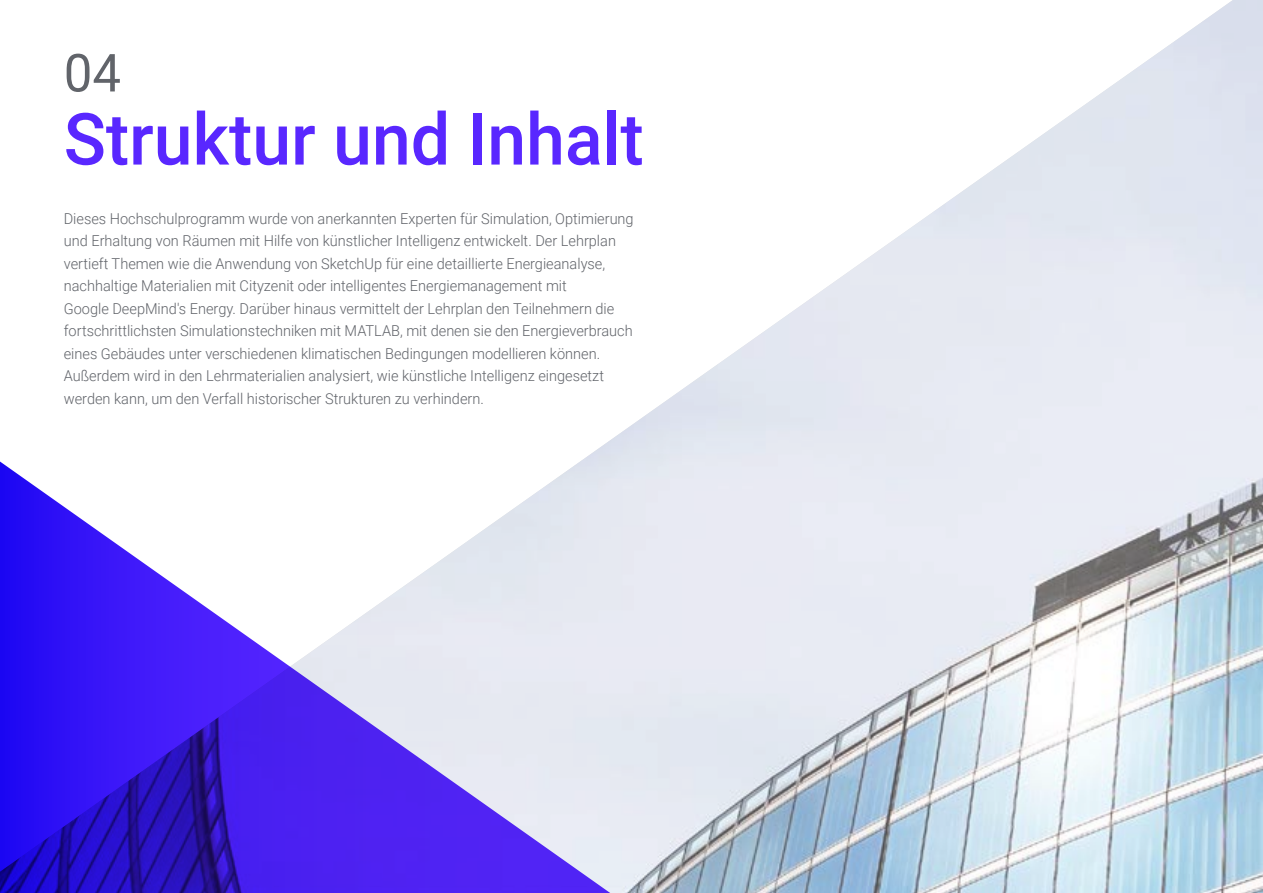
<style>
.page{position:relative;width:1263px;height:893px;background:#fff}
.page>*{position:absolute;margin:0;border:0;box-sizing:border-box;transform-origin:0 0}
.t1{font:500 72px "Roboto";color:#5927ff}
.t2{font:52.5px "Roboto";color:#61646a}
.t3{font:300 15px/22.5px "Roboto";color:#61646a}
</style>
<div class="page">
<img style="left:602px;top:0;width:661px;height:893px">
<svg style="left:0;top:446px;width:640px;height:447px"></svg>
<h2 class="t2" style="left:64px;top:36px;width:59px">04</h2>
<h1 class="t1" style="left:64px;top:89px;width:581px">Struktur und Inhalt</h1>
<p class="t3" style="left:64px;top:207px;width:571px">Dieses Hochschulprogramm wurde von anerkannten Experten für Simulation, Optimierung und Erhaltung von Räumen mit Hilfe von künstlicher Intelligenz entwickelt. Der Lehrplan vertieft Themen wie die Anwendung von SketchUp für eine detaillierte Energieanalyse, nachhaltige Materialien mit Cityzenit oder intelligentes Energiemanagement mit<br>Google DeepMind's Energy. Darüber hinaus vermittelt der Lehrplan den Teilnehmern die fortschrittlichsten Simulationstechniken mit MATLAB, mit denen sie den Energieverbrauch eines Gebäudes unter verschiedenen klimatischen Bedingungen modellieren können.<br>Außerdem wird in den Lehrmaterialien analysiert, wie künstliche Intelligenz eingesetzt werden kann, um den Verfall historischer Strukturen zu verhindern.</p>
</div>
